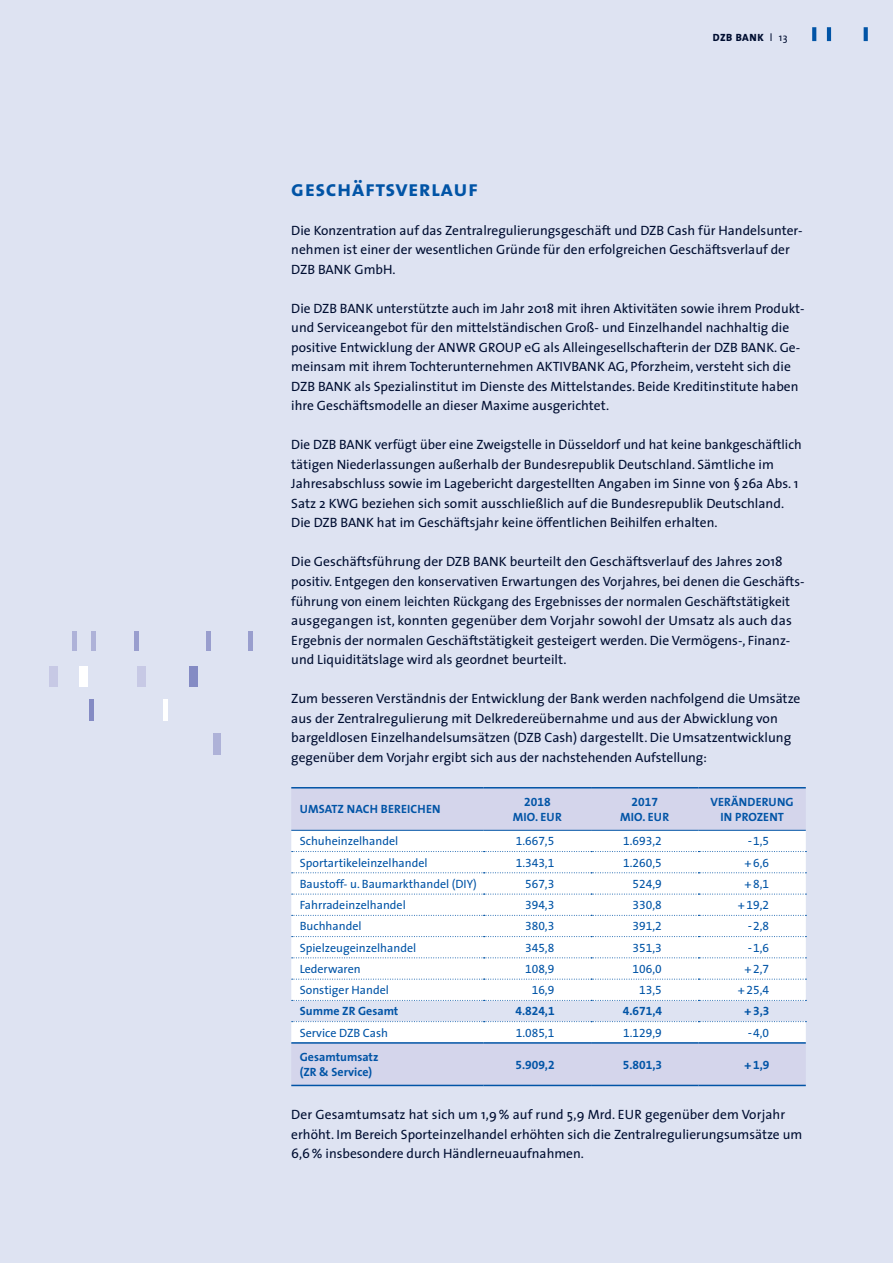
<style>
.page{position:relative;width:893px;height:1263px;background:#dee3f2}
.page>*{position:absolute;margin:0;border:0;box-sizing:border-box;transform-origin:0 0}
.t1{font:22.5px "The Sans Bold Caps";letter-spacing:.02em;color:#0154a6}
.t2{font:13.5px/19.5px "The Sans";color:#000e31}
.t3{font:12px "The Sans";color:#0154a6}
.t4{font:12px "The Sans Expert";color:#0154a6}
.t5{font:700 12px/15px "The Sans";letter-spacing:.005em;color:#0154a6;text-align:center}
.t6{font:12px "The Sans Bold Expert";color:#0154a6}
.t7{font:800 10.5px "The Sans";letter-spacing:.05em;color:#000e31}
.s1{font-weight:400}
</style>
<div class="page">
<svg style="left:812px;top:27px;width:4px;height:14px"></svg>
<hr style="left:827px;top:27px;width:4px;height:14px;background:#0154a6">
<svg style="left:864px;top:27px;width:4px;height:14px"></svg>
<div style="left:291px;top:788px;width:515px;height:42px;background:#d4d5eb"></div>
<svg style="left:291px;top:831px;width:515px;height:211px;background:#fbfbfd"></svg>
<div style="left:291px;top:1044px;width:515px;height:41px;background:#d4d5eb"></div>
<svg style="left:292px;top:851px;width:514px;height:1px"></svg>
<svg style="left:292px;top:872px;width:514px;height:1px"></svg>
<svg style="left:292px;top:894px;width:514px;height:1px"></svg>
<svg style="left:292px;top:915px;width:514px;height:1px"></svg>
<svg style="left:292px;top:936px;width:514px;height:1px"></svg>
<svg style="left:292px;top:957px;width:514px;height:1px"></svg>
<svg style="left:292px;top:979px;width:514px;height:1px"></svg>
<svg style="left:292px;top:1000px;width:514px;height:1px"></svg>
<svg style="left:292px;top:1021px;width:514px;height:1px"></svg>
<hr style="left:291px;top:1042px;width:193px;height:2px;background:#0154a6">
<hr style="left:484px;top:1042px;width:107px;height:2px;background:#0154a6">
<hr style="left:591px;top:1042px;width:107px;height:2px;background:#0154a6">
<hr style="left:698px;top:1042px;width:108px;height:2px;background:#0154a6">
<hr style="left:291px;top:1085px;width:193px;height:1px;background:#0154a6">
<hr style="left:484px;top:1085px;width:107px;height:1px;background:#0154a6">
<hr style="left:591px;top:1085px;width:107px;height:1px;background:#0154a6">
<hr style="left:698px;top:1085px;width:108px;height:1px;background:#0154a6">
<hr style="left:291px;top:787px;width:193px;height:1px;background:#0154a6">
<hr style="left:484px;top:787px;width:107px;height:1px;background:#0154a6">
<hr style="left:591px;top:787px;width:107px;height:1px;background:#0154a6">
<hr style="left:698px;top:787px;width:108px;height:1px;background:#0154a6">
<hr style="left:291px;top:830px;width:193px;height:1px;background:#0154a6">
<hr style="left:484px;top:830px;width:107px;height:1px;background:#0154a6">
<hr style="left:591px;top:830px;width:107px;height:1px;background:#0154a6">
<hr style="left:698px;top:830px;width:108px;height:1px;background:#0154a6">
<div style="left:213px;top:733px;width:8px;height:22px;background:#aeb2d8"></div>
<hr style="left:89px;top:699px;width:4px;height:21px;background:#848bc4">
<div style="left:163px;top:699px;width:5px;height:21px;background:#fff"></div>
<div style="left:49px;top:666px;width:8px;height:20px;background:#c7c9e5"></div>
<div style="left:79px;top:666px;width:9px;height:20px;background:#fff"></div>
<div style="left:137px;top:666px;width:8px;height:20px;background:#c7c9e5"></div>
<div style="left:189px;top:666px;width:8px;height:20px;background:#848bc4"></div>
<hr style="left:72px;top:631px;width:4px;height:20px;background:#aeb2d8">
<hr style="left:91px;top:631px;width:4px;height:20px;background:#aeb2d8">
<hr style="left:134px;top:631px;width:4px;height:20px;background:#999ece">
<hr style="left:206px;top:631px;width:4px;height:20px;background:#999ece">
<hr style="left:248px;top:631px;width:4px;height:20px;background:#999ece">
<p class="t7" style="left:713px;top:29px;width:76px">DZB BANK <span class="s1">l 13</span></p>
<h1 class="t1" style="left:291px;top:169px;width:188px">geschäftsverlauf</h1>
<p class="t2" style="left:291px;top:220px;width:513px">Die Konzentration auf das Zentralregulierungsgeschäft und DZB Cash für Handelsunter&shy;nehmen ist einer der wesentlichen Gründe für den erfolgreichen Geschäftsverlauf der<br>DZB BANK GmbH.</p>
<p class="t2" style="left:291px;top:298px;width:515px">Die DZB BANK unterstützte auch im Jahr 2018 mit ihren Aktivitäten sowie ihrem Produkt&shy;und Serviceangebot für den mittelständischen Groß- und Einzelhandel nachhaltig die positive Entwicklung der ANWR GROUP eG als Alleingesellschafterin der DZB BANK. Ge&shy;meinsam mit ihrem Tochterunternehmen AKTIVBANK AG, Pforzheim, versteht sich die DZB BANK als Spezialinstitut im Dienste des Mittelstandes. Beide Kreditinstitute haben ihre Geschäftsmodelle an dieser Maxime ausgerichtet.</p>
<p class="t2" style="left:291px;top:435px;width:512px">Die DZB BANK verfügt über eine Zweigstelle in Düsseldorf und hat keine bankgeschäftlich tätigen Niederlassungen außerhalb der Bundesrepublik Deutschland. Sämtliche im Jahresabschluss sowie im Lagebericht dargestellten Angaben im Sinne von § 26a Abs. 1<br>Satz 2 KWG beziehen sich somit ausschließlich auf die Bundesrepublik Deutschland.<br>Die DZB BANK hat im Geschäftsjahr keine öffentlichen Beihilfen erhalten.</p>
<p class="t2" style="left:291px;top:552px;width:515px">Die Geschäftsführung der DZB BANK beurteilt den Geschäftsverlauf des Jahres 2018 positiv. Entgegen den konservativen Erwartungen des Vorjahres, bei denen die Geschäfts&shy;führung von einem leichten Rückgang des Ergebnisses der normalen Geschäftstätigkeit ausgegangen ist, konnten gegenüber dem Vorjahr sowohl der Umsatz als auch das Ergebnis der normalen Geschäftstätigkeit gesteigert werden. Die Vermögens-, Finanz&shy;und Liquiditätslage wird als geordnet beurteilt.</p>
<p class="t2" style="left:291px;top:688px;width:511px">Zum besseren Verständnis der Entwicklung der Bank werden nachfolgend die Umsätze aus der Zentralregulierung mit Delkredereübernahme und aus der Abwicklung von bargeldlosen Einzelhandelsumsätzen (DZB Cash) dargestellt. Die Umsatzentwicklung gegenüber dem Vorjahr ergibt sich aus der nachstehenden Aufstellung:</p>
<p class="t5" style="left:300px;top:801px;width:142px">UMSATZ NACH BEREICHEN</p>
<p class="t6" style="left:524px;top:792px;width:28px">2018</p>
<p class="t5" style="left:513px;top:809px;width:50px">MIO. EUR</p>
<p class="t6" style="left:631px;top:792px;width:28px">2017</p>
<p class="t5" style="left:620px;top:809px;width:50px">MIO. EUR</p>
<p class="t5" style="left:710px;top:794px;width:85px">VERÄNDERUNG<br>IN PROZENT</p>
<p class="t3" style="left:300px;top:831px;width:100px">Schuheinzelhandel</p>
<p class="t4" style="left:516px;top:831px;width:40px">1.667,5</p>
<p class="t4" style="left:623px;top:831px;width:40px">1.693,2</p>
<p class="t4" style="left:749px;top:831px;width:22px">– 1,5</p>
<p class="t3" style="left:300px;top:852px;width:129px">Sportartikeleinzelhandel</p>
<p class="t4" style="left:516px;top:852px;width:40px">1.343,1</p>
<p class="t4" style="left:623px;top:852px;width:40px">1.260,5</p>
<p class="t4" style="left:744px;top:852px;width:26px">+ 6,6</p>
<p class="t3" style="left:300px;top:874px;width:179px">Baustoff- u. Baumarkthandel (DIY)</p>
<p class="t4" style="left:525px;top:874px;width:31px">567,3</p>
<p class="t4" style="left:632px;top:874px;width:31px">524,9</p>
<p class="t4" style="left:744px;top:874px;width:26px">+ 8,1</p>
<p class="t3" style="left:300px;top:895px;width:108px">Fahrradeinzelhandel</p>
<p class="t4" style="left:525px;top:895px;width:31px">394,3</p>
<p class="t4" style="left:632px;top:895px;width:31px">330,8</p>
<p class="t4" style="left:738px;top:895px;width:33px">+ 19,2</p>
<p class="t3" style="left:300px;top:916px;width:63px">Buchhandel</p>
<p class="t4" style="left:525px;top:916px;width:31px">380,3</p>
<p class="t4" style="left:632px;top:916px;width:31px">391,2</p>
<p class="t4" style="left:749px;top:916px;width:22px">– 2,8</p>
<p class="t3" style="left:300px;top:937px;width:118px">Spielzeugeinzelhandel</p>
<p class="t4" style="left:525px;top:937px;width:31px">345,8</p>
<p class="t4" style="left:632px;top:937px;width:31px">351,3</p>
<p class="t4" style="left:749px;top:937px;width:22px">– 1,6</p>
<p class="t3" style="left:300px;top:959px;width:62px">Lederwaren</p>
<p class="t4" style="left:525px;top:959px;width:31px">108,9</p>
<p class="t4" style="left:632px;top:959px;width:31px">106,0</p>
<p class="t4" style="left:744px;top:959px;width:26px">+ 2,7</p>
<p class="t3" style="left:300px;top:980px;width:91px">Sonstiger Handel</p>
<p class="t4" style="left:532px;top:980px;width:24px">16,9</p>
<p class="t4" style="left:639px;top:980px;width:24px">13,5</p>
<p class="t4" style="left:738px;top:980px;width:33px">+ 25,4</p>
<p class="t5" style="left:300px;top:1003px;width:100px">Summe ZR Gesamt</p>
<p class="t6" style="left:515px;top:1001px;width:41px">4.824,1</p>
<p class="t6" style="left:623px;top:1001px;width:41px">4.671,4</p>
<p class="t6" style="left:744px;top:1001px;width:27px">+3,3</p>
<p class="t3" style="left:300px;top:1023px;width:90px">Service DZB Cash</p>
<p class="t4" style="left:516px;top:1023px;width:40px">1.085,1</p>
<p class="t4" style="left:623px;top:1023px;width:40px">1.129,9</p>
<p class="t4" style="left:749px;top:1023px;width:22px">– 4,0</p>
<p class="t5" style="left:300px;top:1049px;width:80px;text-align:left">Gesamtumsatz (ZR &amp; Service)</p>
<p class="t6" style="left:515px;top:1054px;width:41px">5.909,2</p>
<p class="t6" style="left:623px;top:1054px;width:41px">5.801,3</p>
<p class="t6" style="left:744px;top:1054px;width:27px">+1,9</p>
<p class="t2" style="left:291px;top:1104px;width:513px">Der Gesamtumsatz hat sich um 1,9% auf rund 5,9 Mrd. EUR gegenüber dem Vorjahr erhöht. Im Bereich Sporteinzelhandel erhöhten sich die Zentralregulierungsumsätze um<br>6,6% insbesondere durch Händlerneuaufnahmen.</p>
</div>
